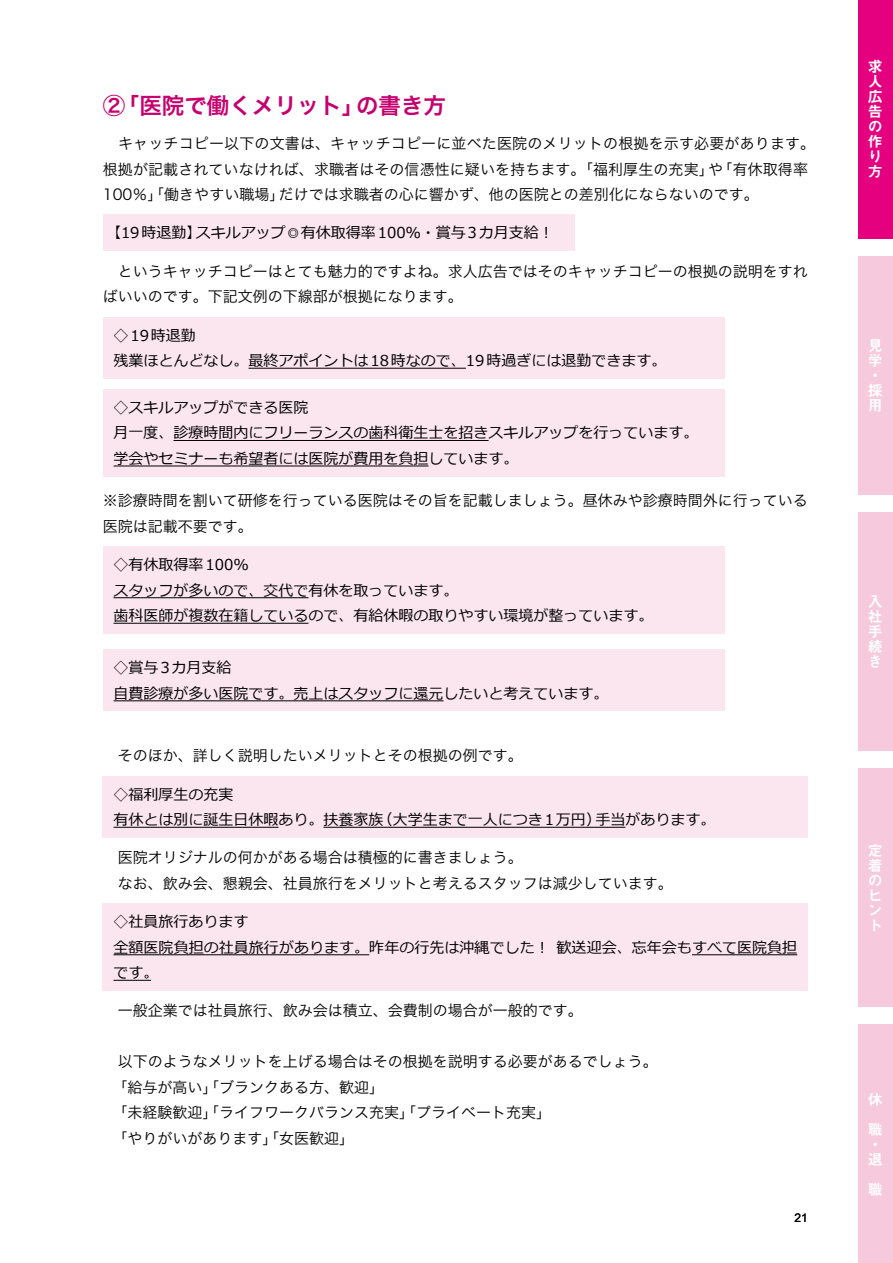
<style>
.page{position:relative;width:893px;height:1263px;background:#fff}
.page>*{position:absolute;margin:0;border:0;box-sizing:border-box;transform-origin:0 0}
.t1{font:22.5px "Hira Kaku Pro W6";color:#c6006f}
.t2{font:15px/25.5px "Hira Kaku Pro W3";color:#000}
.t3{font:15px/25.5px "Meiryo";color:#000}
.t4{font:15px/15px "Midashi Go Pro MB31";color:#fff}
.t5{font:12px "Arial";color:#000}
</style>
<div class="page">
<div style="left:859px;top:0;width:34px;height:238px;background:#e4007f"></div>
<div style="left:859px;top:256px;width:34px;height:238px;background:#f7c9dd"></div>
<div style="left:859px;top:512px;width:34px;height:238px;background:#f7c9dd"></div>
<div style="left:859px;top:769px;width:34px;height:238px;background:#f7c9dd"></div>
<div style="left:859px;top:1025px;width:34px;height:238px;background:#f7c9dd"></div>
<div style="left:103px;top:215px;width:471px;height:36px;background:#fbe6ef"></div>
<div style="left:103px;top:317px;width:621px;height:61px;background:#fbe6ef"></div>
<hr style="left:249px;top:368px;width:217px;height:1px;background:#000">
<div style="left:103px;top:389px;width:621px;height:87px;background:#fbe6ef"></div>
<hr style="left:174px;top:440px;width:315px;height:1px;background:#000">
<hr style="left:114px;top:466px;width:315px;height:1px;background:#000">
<div style="left:103px;top:546px;width:621px;height:87px;background:#fbe6ef"></div>
<hr style="left:114px;top:597px;width:195px;height:1px;background:#000">
<hr style="left:114px;top:623px;width:195px;height:1px;background:#000">
<div style="left:103px;top:649px;width:621px;height:62px;background:#fbe6ef"></div>
<hr style="left:114px;top:700px;width:330px;height:1px;background:#000">
<div style="left:103px;top:776px;width:705px;height:61px;background:#fbe6ef"></div>
<hr style="left:114px;top:827px;width:165px;height:1px;background:#000">
<hr style="left:324px;top:827px;width:301px;height:1px;background:#000">
<div style="left:103px;top:903px;width:705px;height:87px;background:#fbe6ef"></div>
<hr style="left:114px;top:954px;width:255px;height:1px;background:#000">
<hr style="left:692px;top:954px;width:105px;height:1px;background:#000">
<hr style="left:114px;top:980px;width:37px;height:1px;background:#000">
<h1 class="t1" style="left:103px;top:85px;width:345px">②「医院で働くメリット」の書き方</h1>
<p class="t2" style="left:103px;top:130px;width:714px">　キャッチコピー以下の文書は、キャッチコピーに並べた医院のメリットの根拠を示す必要があります。根拠が記載されていなければ、求職者はその信憑性に疑いを持ちます。「福利厚生の充実」や「有休取得率<br>100％」「働きやすい職場」だけでは求職者の心に響かず、他の医院との差別化にならないのです。</p>
<p class="t3" style="left:106px;top:221px;width:449px">【19時退勤】スキルアップ◎有休取得率 100％・賞与 3カ月支給！</p>
<p class="t2" style="left:103px;top:257px;width:706px">　というキャッチコピーはとても魅力的ですよね。求人広告ではそのキャッチコピーの根拠の説明をすればいいのです。下記文例の下線部が根拠になります。</p>
<p class="t3" style="left:114px;top:323px;width:554px">◇ 19時退勤<br>残業ほとんどなし。最終アポイントは 18時なので、19時過ぎには退勤できます。</p>
<p class="t3" style="left:114px;top:395px;width:587px">◇スキルアップができる医院<br>月一度、診療時間内にフリーランスの歯科衛生士を招きスキルアップを行っています。学会やセミナーも希望者には医院が費用を負担しています。</p>
<p class="t2" style="left:103px;top:487px;width:706px">※診療時間を割いて研修を行っている医院はその旨を記載しましょう。昼休みや診療時間外に行っている医院は記載不要です。</p>
<p class="t3" style="left:114px;top:553px;width:542px">◇有休取得率 100%<br>スタッフが多いので、交代で有休を取っています。<br>歯科医師が複数在籍しているので、有給休暇の取りやすい環境が整っています。</p>
<p class="t3" style="left:114px;top:656px;width:497px">◇賞与 3カ月支給<br>自費診療が多い医院です。売上はスタッフに還元したいと考えています。</p>
<p class="t2" style="left:103px;top:742px;width:421px">　そのほか、詳しく説明したいメリットとその根拠の例です。</p>
<p class="t3" style="left:114px;top:782px;width:603px">◇福利厚生の充実<br>有休とは別に誕生日休暇あり。扶養家族（大学生まで一人につき 1万円）手当があります。</p>
<p class="t2" style="left:103px;top:844px;width:601px">　医院オリジナルの何かがある場合は積極的に書きましょう。<br>　なお、飲み会、懇親会、社員旅行をメリットと考えるスタッフは減少しています。　　</p>
<p class="t3" style="left:114px;top:910px;width:685px">◇社員旅行あります<br>全額医院負担の社員旅行があります。昨年の行先は沖縄でした！ 歓送迎会、忘年会もすべて医院負担です。</p>
<p class="t2" style="left:103px;top:997px;width:482px">　一般企業では社員旅行、飲み会は積立、会費制の場合が一般的です。</p>
<p class="t2" style="left:112px;top:1048px;width:547px;text-indent:-10px">　以下のようなメリットを上げる場合はその根拠を説明する必要があるでしょう。「給与が高い」「ブランクある方、歓迎」<br>「未経験歓迎」「ライフワークバランス充実」「プライベート充実」<br>「やりがいがあります」「女医歓迎」</p>
<p class="t5" style="left:795px;top:1210px;width:15px">21</p>
<p class="t4" style="left:868px;top:57px;width:16px">求人広告の作り方</p>
<p class="t4" style="left:868px;top:336px;width:16px">見学・採用</p>
<p class="t4" style="left:868px;top:592px;width:16px;text-align:justify">入社手続き</p>
<p class="t4" style="left:868px;top:841px;width:15px;text-align:justify">定着のヒント</p>
<p class="t4" style="left:868px;top:1082px;width:16px;line-height:30px">休職</p>
<p class="t4" style="left:868px;top:1135px;width:16px">・退</p>
<p class="t4" style="left:868px;top:1180px;width:16px">職</p>
</div>
